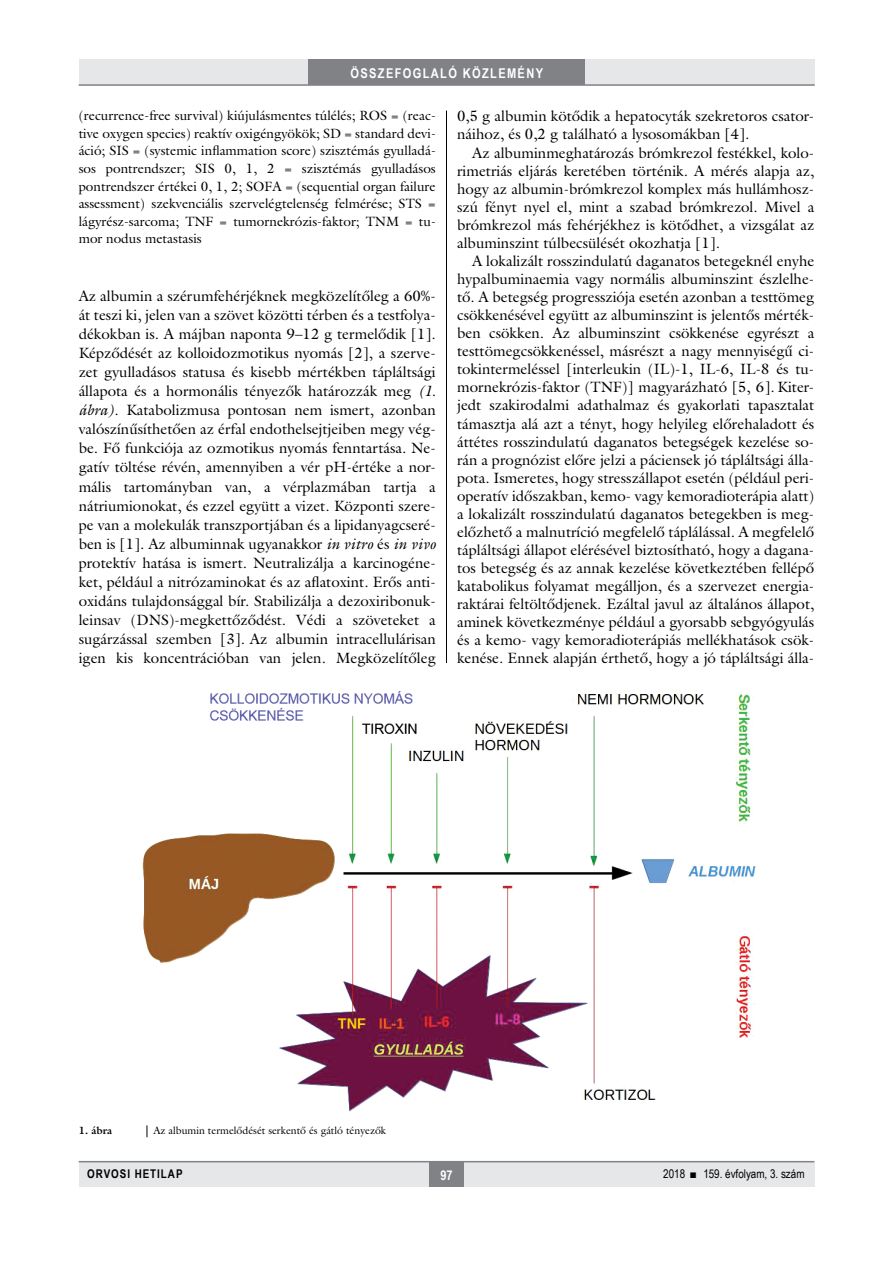
<style>
.page{position:relative;width:893px;height:1263px;background:#fff}
.page>*{position:absolute;margin:0;border:0;box-sizing:border-box;transform-origin:0 0}
.Body_Text{font:15px/18px "Galliard Reg";color:#000;text-align:justify}
.Body_tompa{font:15px/19px "Galliard Reg";color:#000;text-align:justify}
.tompa_9_11{font:13.5px/17.5px "Galliard Reg";color:#000;text-align:justify}
.t1{font:700 13.5px "Arial Narrow";letter-spacing:.1em;color:#fff}
.t2{font:12px "Arial Narrow";color:#000}
.t3{font:700 12px "Arial Narrow";letter-spacing:.08em;color:#000}
.kepalairas2{font:10.5px "Galliard Reg";color:#000}
.kepalairas1{font:700 10.5px "Galliard Reg";color:#000}
.s1{font-style:italic}
</style>
<div class="page">
<div style="left:79px;top:1161px;width:735px;height:25px;background:#e6e7e8"></div>
<div style="left:429px;top:1161px;width:34px;height:25px;background:#808285"></div>
<hr style="left:79px;top:1161px;width:735px;height:1px;background:#808285">
<div style="left:79px;top:60px;width:735px;height:25px;background:#e6e7e8"></div>
<div style="left:308px;top:60px;width:277px;height:25px;background:#808285"></div>
<hr style="left:79px;top:84px;width:736px;height:2px;background:#808285">
<hr style="left:446px;top:111px;width:1px;height:1026px;background:#000">
<img style="left:142px;top:692px;width:614px;height:422px">
<div style="left:79px;top:1125px;width:736px;height:13px;background:#fff"></div>
<svg style="left:147px;top:1125px;width:1px;height:12px"></svg>
<p class="t1" style="left:350px;top:63px;width:194px">ÖSSZEFOGLALÓ KÖZLEMÉNY</p>
<p class="tompa_9_11" style="left:79px;top:107px;width:359px">(recurrence-free survival) kiújulásmentes túlélés; ROS = (reac&shy;tive oxygen species) reaktív oxigéngyökök; SD = standard devi&shy;áció; SIS = (systemic inflammation score) szisztémás gyulladá&shy;sos pontrendszer; SIS 0, 1, 2 = szisztémás gyulladásos pontrendszer értékei 0, 1, 2; SOFA = (sequential organ failure assessment) szekvenciális szervelégtelenség felmérése; STS = lágyrész-sarcoma; TNF = tumornekrózis-faktor; TNM = tu&shy;mor nodus metastasis</p>
<p class="Body_tompa" style="left:457px;top:107px;width:359px;line-height:18px">0,5 g albumin kötődik a hepatocyták szekretoros csator&shy;náihoz, és 0,2 g található a lysosomákban [4].</p>
<p class="Body_Text" style="left:457px;top:143px;width:359px;text-indent:15px">Az albuminmeghatározás brómkrezol festékkel, kolo&shy;rimetriás eljárás keretében történik. A mérés alapja az, hogy az albumin-brómkrezol komplex más hullámhos - szú fényt nyel el, mint a szabad brómkrezol. Mivel a brómkrezol más fehérjékhez is kötődhet, a vizsgálat az albuminszint túlbecsülését okozhatja [1].</p>
<p class="Body_Text" style="left:457px;top:252px;width:359px;text-indent:15px">A lokalizált rosszindulatú daganatos betegeknél enyhe hypalbuminaemia vagy normális albuminszint észlelhe&shy;tő. A betegség progressziója esetén azonban a testtömeg csökkenésével együtt az albuminszint is jelentős mérték&shy;ben csökken. Az albuminszint csökkenése egyrészt a testtömegcsökkenéssel, másrészt a nagy mennyiségű ci&shy;tokintermeléssel [interleukin (IL)-1, IL-6, IL-8 és tu&shy;mornekrózis-faktor (TNF)] magyarázható [5, 6]. Kiter&shy;jedt szakirodalmi adathalmaz és gyakorlati tapasztalat támasztja alá azt a tényt, hogy helyileg előrehaladott és áttétes rosszindulatú daganatos betegségek kezelése so&shy;rán a prognózist előre jelzi a páciensek jó tápláltsági álla&shy;pota. Ismeretes, hogy stresszállapot esetén (például peri&shy;operatív időszakban, kemo- vagy kemoradioterápia alatt) a lokalizált rosszindulatú daganatos betegekben is meg&shy;előzhető a malnutríció megfelelő táplálással. A megfelelő tápláltsági állapot elérésével biztosítható, hogy a dagana&shy;tos betegség és az annak kezelése következtében fellépő katabolikus folyamat megálljon, és a szervezet energia&shy;raktárai feltöltődjenek. Ezáltal javul az általános állapot, aminek következménye például a gyorsabb sebgyógyulás és a kemo- vagy kemoradioterápiás mellékhatások csök&shy;kenése. Ennek alapján érthető, hogy a jó tápláltsági álla-</p>
<p class="Body_tompa" style="left:79px;top:286px;width:359px">Az albumin a szérumfehérjéknek megközelítőleg a 60%- át teszi ki, jelen van a szövet közötti térben és a testfolya&shy;dékokban is. A májban naponta 9–12 g termelődik [1].<br>Képződését az kolloidozmotikus nyomás [2], a szerve&shy;zet gyulladásos statusa és kisebb mértékben tápláltsági állapota és a hormonális tényezők határozzák meg <span class="s1">(1. ábra)</span>. Katabolizmusa pontosan nem ismert, azonban valószínűsíthetően az érfal endothelsejtjeiben megy vég&shy;be. Fő funkciója az ozmotikus nyomás fenntartása. Ne&shy;gatív töltése révén, amennyiben a vér pH-értéke a nor&shy;mális tartományban van, a vérplazmában tartja a nátriumionokat, és ezzel együtt a vizet. Központi szere&shy;pe van a molekulák transzportjában és a lipidanyagcseré&shy;ben is [1]. Az albuminnak ugyanakkor <span class="s1">in vitro</span> és <span class="s1">in vivo </span>protektív hatása is ismert. Neutralizálja a karcinogéne&shy;ket, például a nitrózaminokat és az aflatoxint. Erős anti&shy;oxidáns tulajdonsággal bír. Stabilizálja a dezoxiribonuk&shy;leinsav (DNS)-megkettőződést. Védi a szöveteket a sugárzással szemben [3]. Az albumin intracellulárisan igen kis koncentrációban van jelen. Megközelítőleg</p>
<p class="kepalairas1" style="left:79px;top:1123px;width:35px">1. ábra</p>
<p class="kepalairas2" style="left:153px;top:1124px;width:234px">Az albumin termelődését serkentő és gátló tényezők</p>
<p class="t3" style="left:87px;top:1165px;width:97px">ORVOSI HETILAP</p>
<p class="t1" style="left:440px;top:1165px;width:14px">97</p>
<p class="t2" style="left:663px;top:1165px;width:143px">2018 ■ 159. évfolyam, 3. szám</p>
</div>
